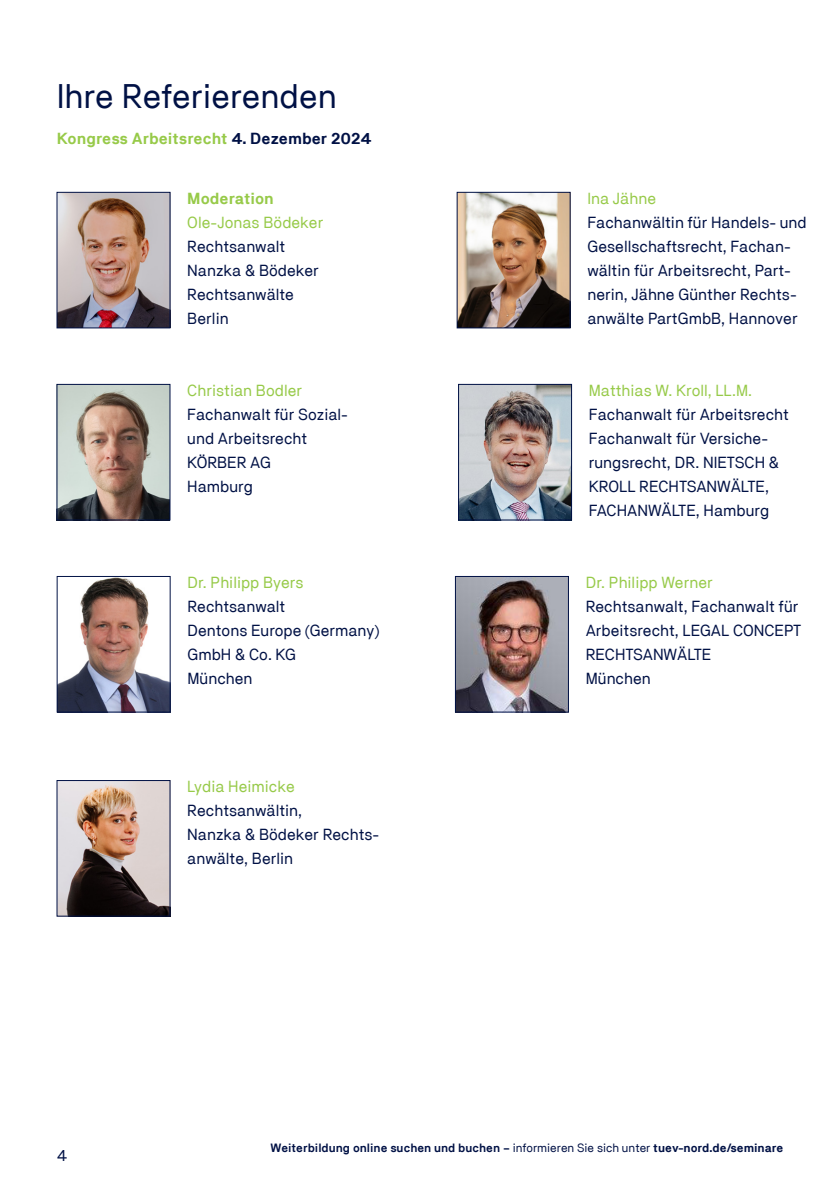
<style>
.page{position:relative;width:840px;height:1191px;background:#fff}
.page>*{position:absolute;margin:0;border:0;box-sizing:border-box;transform-origin:0 0}
.t1{font:34px "TNG Pro";color:#001145}
.t2{font:16px/24px "TNG Pro";color:#001145}
.t3{font:16px "TNG Pro";color:#97ca49}
.t4{font:700 16px "TNG Pro";color:#97ca49}
.t5{font:600 12px "TNG Pro";color:#001145}
.s1{color:#001145}
.s2{font-weight:400}
.s3{font-weight:700}
</style>
<div class="page">
<img style="left:59px;top:578px;width:109px;height:132px">
<div style="left:57px;top:576px;width:113px;height:136px;border:1px solid #001145"></div>
<img style="left:457px;top:578px;width:109px;height:132px">
<div style="left:455px;top:576px;width:113px;height:136px;border:1px solid #001145"></div>
<img style="left:460px;top:386px;width:109px;height:132px">
<div style="left:458px;top:384px;width:113px;height:136px;border:1px solid #001145"></div>
<img style="left:59px;top:386px;width:109px;height:132px">
<div style="left:57px;top:384px;width:113px;height:136px;border:1px solid #001145"></div>
<img style="left:59px;top:782px;width:109px;height:132px">
<div style="left:57px;top:780px;width:113px;height:136px;border:1px solid #001145"></div>
<img style="left:59px;top:194px;width:109px;height:132px">
<div style="left:57px;top:192px;width:113px;height:136px;border:1px solid #001145"></div>
<img style="left:458px;top:194px;width:110px;height:132px">
<div style="left:456px;top:192px;width:114px;height:136px;border:1px solid #001145"></div>
<h1 class="t1" style="left:57px;top:76px;width:281px">Ihre Referierenden</h1>
<p class="t4" style="left:57px;top:129px;width:316px">Kongress Arbeitsrecht <span class="s1">4. Dezember 2024</span></p>
<p class="t4" style="left:187px;top:189px;width:88px">Moderation</p>
<p class="t3" style="left:187px;top:213px;width:137px">Ole-Jonas Bödeker</p>
<p class="t2" style="left:187px;top:234px;width:133px">Rechtsanwalt<br>Nanzka &amp; Bödeker<br>Rechtsanwälte<br>Berlin</p>
<p class="t3" style="left:187px;top:381px;width:116px">Christian Bodler</p>
<p class="t2" style="left:187px;top:402px;width:162px">Fachanwalt für Sozial&shy;und Arbeitsrecht<br>KÖRBER AG<br>Hamburg</p>
<p class="t3" style="left:187px;top:573px;width:117px">Dr. Philipp Byers</p>
<p class="t2" style="left:187px;top:594px;width:193px">Rechtsanwalt<br>Dentons Europe (Germany)<br>GmbH &amp; Co. KG<br>München</p>
<p class="t3" style="left:187px;top:777px;width:109px">Lydia Heimicke</p>
<p class="t2" style="left:187px;top:798px;width:193px">Rechtsanwältin,<br>Nanzka &amp; Bödeker Rechts&shy;anwälte, Berlin</p>
<p class="t3" style="left:587px;top:189px;width:70px">Ina Jähne</p>
<p class="t2" style="left:587px;top:210px;width:221px">Fachanwältin für Handels- und<br>Gesellschaftsrecht, Fachan&shy;wältin für Arbeitsrecht, Part&shy;nerin, Jähne Günther Rechts&shy;anwälte PartGmbB, Hannover</p>
<p class="t3" style="left:588px;top:381px;width:165px">Matthias W. Kroll, LL.M.</p>
<p class="t2" style="left:588px;top:402px;width:201px">Fachanwalt für Arbeitsrecht<br>Fachanwalt für Versiche&shy;rungsrecht, DR. NIETSCH &amp;<br>KROLL RECHTSANWÄLTE,<br>FACHANWÄLTE, Hamburg</p>
<p class="t3" style="left:585px;top:573px;width:128px">Dr. Philipp Werner</p>
<p class="t2" style="left:585px;top:594px;width:217px">Rechtsanwalt, Fachanwalt für<br>Arbeitsrecht, LEGAL CONCEPT<br>RECHTSANWÄLTE<br>München</p>
<p class="t2" style="left:57px;top:1143px;width:12px">4</p>
<p class="t5" style="left:270px;top:1141px;width:514px">Weiterbildung online suchen und buchen – <span class="s2">informieren Sie sich unter</span> <span class="s3">tuev-nord.de/seminare</span></p>
</div>
